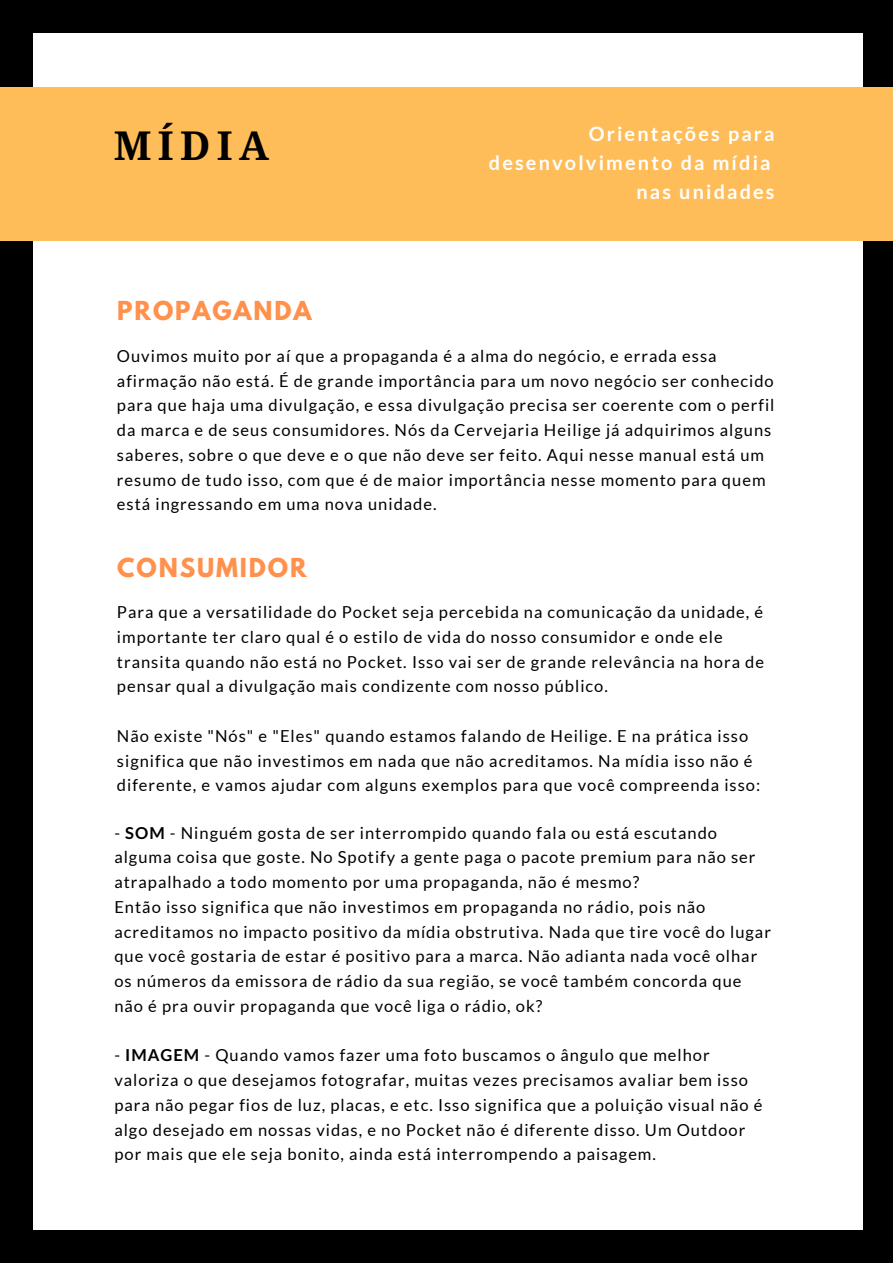
<style>
.page{position:relative;width:893px;height:1264px;background:#fff}
.page>*{position:absolute;margin:0;border:0;box-sizing:border-box;transform-origin:0 0}
.t1{font:700 39.6px "Droid Serif";letter-spacing:.16em;color:#000}
.t2{font:700 23.1px "League Spartan";letter-spacing:.08em;color:#ff914d}
.t3{font:700 19.8px/29.2px "Lato";letter-spacing:.11em;color:#fff;text-align:right}
.t4{font:16.5px/24.8px "Lato";letter-spacing:.06em;color:#000}
.s1{font-weight:700}
</style>
<div class="page">
<div style="left:0;top:0;width:892px;height:1262px;background:#000"></div>
<div style="left:34px;top:33px;width:828px;height:1196px;background:#fff"></div>
<div style="left:0;top:87px;width:892px;height:153px;background:#ffbd59"></div>
<h1 class="t1" style="left:114px;top:123px;width:157px">MÍDIA</h1>
<p class="t3" style="left:489px;top:119px;width:287px">Orientações para desenvolvimento da mídia nas unidades</p>
<h2 class="t2" style="left:117px;top:299px;width:196px">PROPAGANDA</h2>
<p class="t4" style="left:117px;top:343px;width:659px">Ouvimos muito por aí que a propaganda é a alma do negócio, e errada essa afirmação não está. É de grande importância para um novo negócio ser conhecido para que haja uma divulgação, e essa divulgação precisa ser coerente com o perfil da marca e de seus consumidores. Nós da Cervejaria Heilige já adquirimos alguns saberes, sobre o que deve e o que não deve ser feito. Aqui nesse manual está um resumo de tudo isso, com que é de maior importância nesse momento para quem está ingressando em uma nova unidade.</p>
<h2 class="t2" style="left:117px;top:556px;width:191px">CONSUMIDOR</h2>
<p class="t4" style="left:117px;top:599px;width:648px">Para que a versatilidade do Pocket seja percebida na comunicação da unidade, é importante ter claro qual é o estilo de vida do nosso consumidor e onde ele transita quando não está no Pocket. Isso vai ser de grande relevância na hora de pensar qual a divulgação mais condizente com nosso público.</p>
<p class="t4" style="left:117px;top:723px;width:644px">Não existe "Nós" e "Eles" quando estamos falando de Heilige. E na prática isso significa que não investimos em nada que não acreditamos. Na mídia isso não é diferente, e vamos ajudar com alguns exemplos para que você compreenda isso:</p>
<p class="t4" style="left:114px;top:819px;width:658px">- <span class="s1">SOM</span> - Ninguém gosta de ser interrompido quando fala ou está escutando alguma coisa que goste. No Spotify a gente paga o pacote premium para não ser atrapalhado a todo momento por uma propaganda, não é mesmo?<br>Então isso significa que não investimos em propaganda no rádio, pois não acreditamos no impacto positivo da mídia obstrutiva. Nada que tire você do lugar que você gostaria de estar é positivo para a marca. Não adianta nada você olhar os números da emissora de rádio da sua região, se você também concorda que não é pra ouvir propaganda que você liga o rádio, ok?</p>
<p class="t4" style="left:114px;top:1042px;width:649px">- <span class="s1">IMAGEM</span> - Quando vamos fazer uma foto buscamos o ângulo que melhor valoriza o que desejamos fotografar, muitas vezes precisamos avaliar bem isso para não pegar fios de luz, placas, e etc. Isso significa que a poluição visual não é algo desejado em nossas vidas, e no Pocket não é diferente disso. Um Outdoor por mais que ele seja bonito, ainda está interrompendo a paisagem.</p>
</div>
